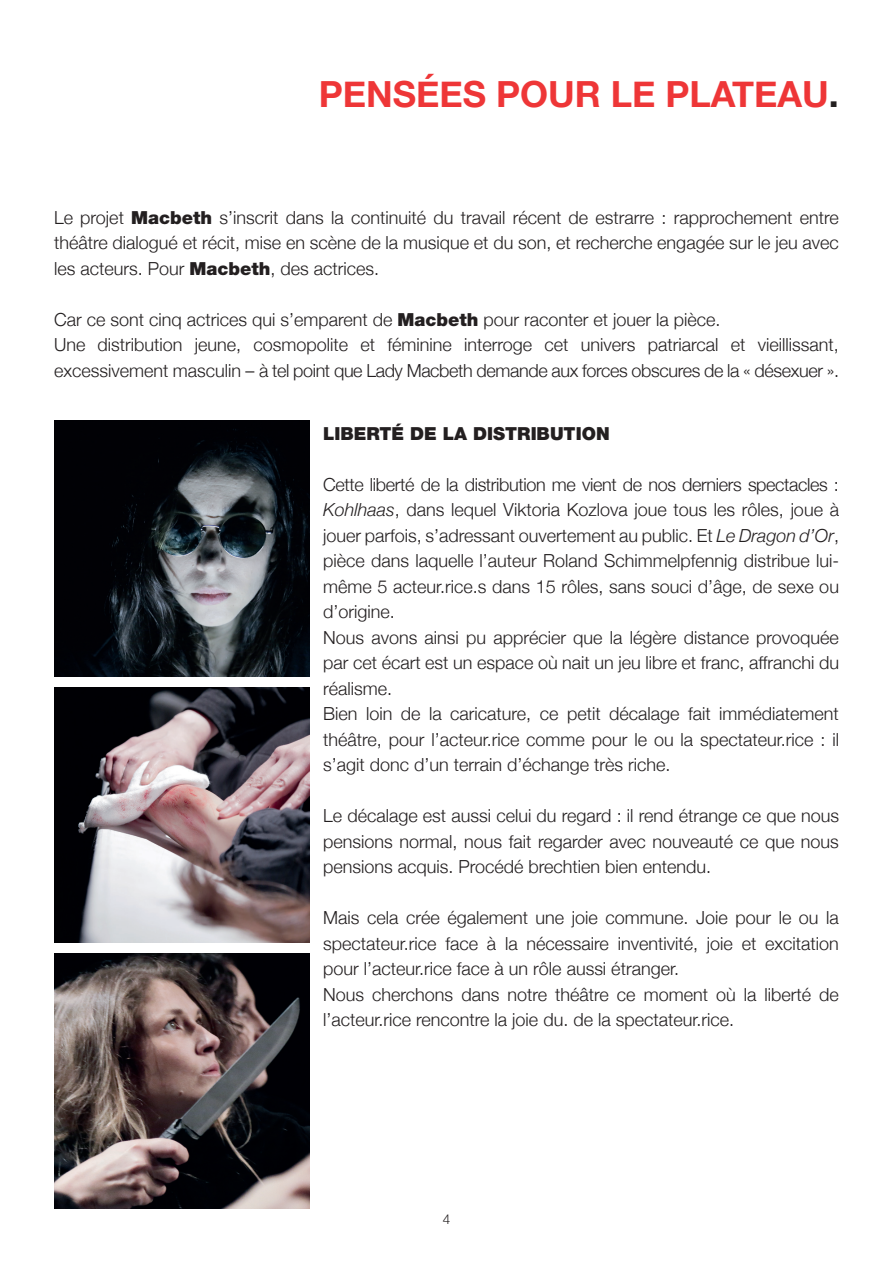
<style>
.page{position:relative;width:893px;height:1263px;background:#fff}
.page>*{position:absolute;margin:0;border:0;box-sizing:border-box;transform-origin:0 0}
.t1{font:700 36px "Helvetica Neue";color:#ee3637}
.t2{font:300 18px/25.5px "Helvetica Neue";color:#231f20}
.t3{font:900 18px "Helvetica Neue";color:#231f20}
.t4{font:300 13.5px "Helvetica Neue";color:#231f20}
.s1{color:#231f20}
.s2{font-weight:900}
.s3{font-style:italic}
</style>
<div class="page">
<img style="left:54px;top:954px;width:255px;height:255px">
<img style="left:54px;top:687px;width:255px;height:255px">
<img style="left:54px;top:421px;width:255px;height:255px">
<h1 class="t1" style="left:319px;top:72px;width:522px">PENSÉES POUR LE PLATEAU<span class="s1">.</span></h1>
<p class="t2" style="left:54px;top:204px;width:786px;text-align:justify">Le projet <span class="s2">Macbeth</span> s’inscrit dans la continuité du travail récent de estrarre : rapprochement entre théâtre dialogué et récit, mise en scène de la musique et du son, et recherche engagée sur le jeu avec les acteurs. Pour <span class="s2">Macbeth</span>, des actrices.</p>
<p class="t2" style="left:54px;top:306px;width:787px">Car ce sont cinq actrices qui s’emparent de <span class="s2">Macbeth</span> pour raconter et jouer la pièce.<br>Une distribution jeune, cosmopolite et féminine interroge cet univers patriarcal et vieillissant, excessivement masculin – à tel point que Lady Macbeth demande aux forces obscures de la « désexuer ».</p>
<p class="t3" style="left:323px;top:423px;width:288px">LIBERTÉ DE LA DISTRIBUTION</p>
<p class="t2" style="left:323px;top:471px;width:517px">Cette liberté de la distribution me vient de nos derniers spectacles :<br><span class="s3">Kohlhaas</span>, dans lequel Viktoria Kozlova joue tous les rôles, joue à jouer parfois, s’adressant ouvertement au public. Et <span class="s3">Le Dragon d’Or</span>, pièce dans laquelle l’auteur Roland Schimmelpfennig distribue lui&shy;même 5 acteur.rice.s dans 15 rôles, sans souci d’âge, de sexe ou d’origine.<br>Nous avons ainsi pu apprécier que la légère distance provoquée par cet écart est un espace où nait un jeu libre et franc, affranchi du réalisme.<br>Bien loin de la caricature, ce petit décalage fait immédiatement théâtre, pour l’acteur.rice comme pour le ou la spectateur.rice : il s’agit donc d’un terrain d’échange très riche.</p>
<p class="t2" style="left:323px;top:803px;width:517px;text-align:justify">Le décalage est aussi celui du regard : il rend étrange ce que nous pensions normal, nous fait regarder avec nouveauté ce que nous pensions acquis. Procédé brechtien bien entendu.</p>
<p class="t2" style="left:323px;top:905px;width:517px">Mais cela crée également une joie commune. Joie pour le ou la spectateur.rice face à la nécessaire inventivité, joie et excitation pour l’acteur.rice face à un rôle aussi étranger.<br>Nous cherchons dans notre théâtre ce moment où la liberté de l’acteur.rice rencontre la joie du. de la spectateur.rice.</p>
<p class="t4" style="left:443px;top:1211px;width:9px">4</p>
</div>
